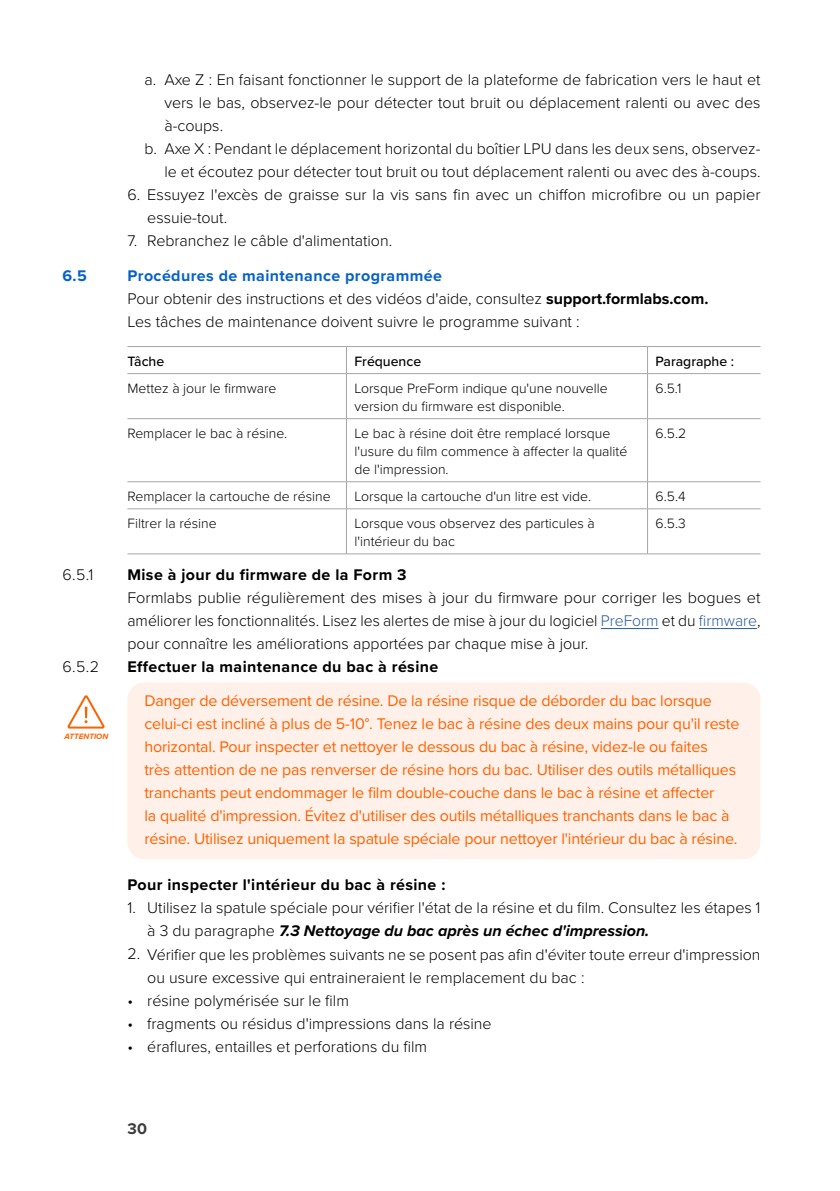
<style>
.page{position:relative;width:840px;height:1191px;background:#fff}
.page>*{position:absolute;margin:0;border:0;box-sizing:border-box;transform-origin:0 0}
.t1{font:300 16px/23px "Proxima Nova";color:#000}
.t2{font:16px/23px "Proxima Nova";letter-spacing:-.01em;color:#ff6101}
.t3{font:700 16px "Proxima Nova";letter-spacing:.025em;color:#000}
.t4{font:700 16px "Proxima Nova";color:#0762c8}
.t5{font:700 16px "Proxima Nova";color:#3c3c3b}
.t6{font:300 14px/18px "Proxima Nova";color:#000}
.t7{font:500 14px "Proxima Nova";color:#000}
.t8{font:italic 700 8px "Proxima Nova";color:#ff6101}
.s1{font-weight:700;color:#0762c8}
.s2{font-weight:700}
.s3{color:#275b9b}
.s4{font-weight:700;font-style:italic}
</style>
<div class="page">
<hr style="left:600px;top:628px;width:58px;height:1px;background:#275b9b">
<hr style="left:698px;top:628px;width:58px;height:1px;background:#275b9b">
<div style="left:127px;top:682px;width:633px;height:177px;background:#fff1e9;border-radius:17px"></div>
<hr style="left:127px;top:346px;width:219px;height:1px;background:#a4a6a8">
<hr style="left:346px;top:346px;width:301px;height:1px;background:#a4a6a8">
<svg style="left:346px;top:347px;width:1px;height:26px"></svg>
<hr style="left:647px;top:346px;width:113px;height:1px;background:#a4a6a8">
<hr style="left:127px;top:373px;width:219px;height:1px;background:#a4a6a8">
<hr style="left:346px;top:373px;width:301px;height:1px;background:#a4a6a8">
<hr style="left:346px;top:374px;width:1px;height:44px;background:#a4a6a8">
<hr style="left:647px;top:373px;width:113px;height:1px;background:#a4a6a8">
<hr style="left:646px;top:374px;width:1px;height:44px;background:#a4a6a8">
<hr style="left:127px;top:418px;width:219px;height:1px;background:#a4a6a8">
<hr style="left:346px;top:418px;width:301px;height:1px;background:#a4a6a8">
<hr style="left:346px;top:419px;width:1px;height:62px;background:#a4a6a8">
<hr style="left:647px;top:418px;width:113px;height:1px;background:#a4a6a8">
<hr style="left:646px;top:419px;width:1px;height:62px;background:#a4a6a8">
<hr style="left:127px;top:481px;width:219px;height:1px;background:#a4a6a8">
<hr style="left:346px;top:481px;width:301px;height:1px;background:#a4a6a8">
<svg style="left:346px;top:482px;width:1px;height:26px"></svg>
<hr style="left:647px;top:481px;width:113px;height:1px;background:#a4a6a8">
<hr style="left:127px;top:508px;width:219px;height:1px;background:#a4a6a8">
<hr style="left:346px;top:508px;width:301px;height:1px;background:#a4a6a8">
<hr style="left:346px;top:509px;width:1px;height:45px;background:#a4a6a8">
<hr style="left:647px;top:508px;width:113px;height:1px;background:#a4a6a8">
<hr style="left:646px;top:509px;width:1px;height:45px;background:#a4a6a8">
<hr style="left:127px;top:553px;width:219px;height:1px;background:#a4a6a8">
<hr style="left:346px;top:553px;width:301px;height:1px;background:#a4a6a8">
<hr style="left:647px;top:553px;width:113px;height:1px;background:#a4a6a8">
<svg style="left:67px;top:695px;width:38px;height:34px"></svg>
<p class="t1" style="left:144px;top:68px;width:617px">a. Axe Z : En faisant fonctionner le support de la plateforme de fabrication vers le haut et</p>
<p class="t1" style="left:164px;top:90px;width:597px">vers le bas, observez-le pour détecter tout bruit ou déplacement ralenti ou avec des</p>
<p class="t1" style="left:164px;top:113px;width:60px">à-coups.</p>
<p class="t1" style="left:144px;top:137px;width:617px">b. Axe X : Pendant le déplacement horizontal du boîtier LPU dans les deux sens, observez-</p>
<p class="t1" style="left:164px;top:160px;width:597px">le et écoutez pour détecter tout bruit ou tout déplacement ralenti ou avec des à-coups.</p>
<p class="t1" style="left:147px;top:183px;width:614px;text-indent:-20px">6. Essuyez l'excès de graisse sur la vis sans fin avec un chiffon microfibre ou un papier essuie-tout.</p>
<p class="t1" style="left:127px;top:228px;width:266px">7. Rebranchez le câble d'alimentation.</p>
<p class="t4" style="left:62px;top:263px;width:26px">6.5</p>
<p class="t1" style="left:127px;top:263px;width:582px"><span class="s1">Procédures de maintenance programmée<br></span>Pour obtenir des instructions et des vidéos d'aide, consultez <span class="s2">support.formlabs.com.<br></span>Les tâches de maintenance doivent suivre le programme suivant :</p>
<p class="t7" style="left:127px;top:350px;width:38px">Tâche</p>
<p class="t7" style="left:354px;top:350px;width:68px">Fréquence</p>
<p class="t7" style="left:655px;top:350px;width:80px">Paragraphe :</p>
<p class="t6" style="left:127px;top:378px;width:150px">Mettez à jour le firmware</p>
<p class="t6" style="left:354px;top:378px;width:254px">Lorsque PreForm indique qu'une nouvelle version du firmware est disponible.</p>
<p class="t6" style="left:655px;top:378px;width:27px">6.5.1</p>
<p class="t6" style="left:127px;top:423px;width:161px">Remplacer le bac à résine.</p>
<p class="t6" style="left:354px;top:423px;width:274px">Le bac à résine doit être remplacé lorsque l'usure du film commence à affecter la qualité de l'impression.</p>
<p class="t6" style="left:655px;top:423px;width:32px">6.5.2</p>
<p class="t6" style="left:127px;top:486px;width:204px">Remplacer la cartouche de résine</p>
<p class="t6" style="left:354px;top:486px;width:238px">Lorsque la cartouche d'un litre est vide.</p>
<p class="t6" style="left:655px;top:486px;width:32px">6.5.4</p>
<p class="t6" style="left:127px;top:513px;width:91px">Filtrer la résine</p>
<p class="t6" style="left:354px;top:513px;width:241px">Lorsque vous observez des particules à l'intérieur du bac</p>
<p class="t6" style="left:655px;top:513px;width:32px">6.5.3</p>
<p class="t1" style="left:62px;top:562px;width:33px">6.5.1</p>
<p class="t3" style="left:127px;top:562px;width:280px">Mise à jour du firmware de la Form 3</p>
<p class="t1" style="left:127px;top:585px;width:634px;text-align:justify">Formlabs publie régulièrement des mises à jour du firmware pour corriger les bogues et améliorer les fonctionnalités. Lisez les alertes de mise à jour du logiciel <span class="s3">PreForm</span> et du <span class="s3">firmware</span>, pour connaître les améliorations apportées par chaque mise à jour.</p>
<p class="t1" style="left:62px;top:654px;width:38px">6.5.2</p>
<p class="t3" style="left:127px;top:654px;width:312px">Effectuer la maintenance du bac à résine</p>
<p class="t2" style="left:144px;top:689px;width:596px">Danger de déversement de résine. De la résine risque de déborder du bac lorsque celui-ci est incliné à plus de 5-10°. Tenez le bac à résine des deux mains pour qu'il reste horizontal. Pour inspecter et nettoyer le dessous du bac à résine, videz-le ou faites<br>très attention de ne pas renverser de résine hors du bac. Utiliser des outils métalliques tranchants peut endommager le film double-couche dans le bac à résine et affecter<br>la qualité d'impression. Évitez d'utiliser des outils métalliques tranchants dans le bac à résine. Utilisez uniquement la spatule spéciale pour nettoyer l'intérieur du bac à résine.</p>
<p class="t3" style="left:127px;top:873px;width:319px">Pour inspecter l'intérieur du bac à résine :</p>
<p class="t1" style="left:147px;top:895px;width:614px;text-indent:-20px">1. Utilisez la spatule spéciale pour vérifier l'état de la résine et du film. Consultez les étapes 1 à 3 du paragraphe <span class="s4">7.3 Nettoyage du bac après un échec d'impression.</span></p>
<p class="t1" style="left:147px;top:942px;width:614px;text-indent:-20px">2. Vérifier que les problèmes suivants ne se posent pas afin d'éviter toute erreur d'impression ou usure excessive qui entraineraient le remplacement du bac :</p>
<p class="t1" style="left:127px;top:987px;width:223px">• résine polymérisée sur le film</p>
<p class="t1" style="left:127px;top:1010px;width:365px">• fragments ou résidus d'impressions dans la résine</p>
<p class="t1" style="left:127px;top:1033px;width:301px">• éraflures, entailles et perforations du film</p>
<p class="t8" style="left:65px;top:730px;width:45px">ATTENTION</p>
<p class="t5" style="left:127px;top:1116px;width:21px">30</p>
</div>
